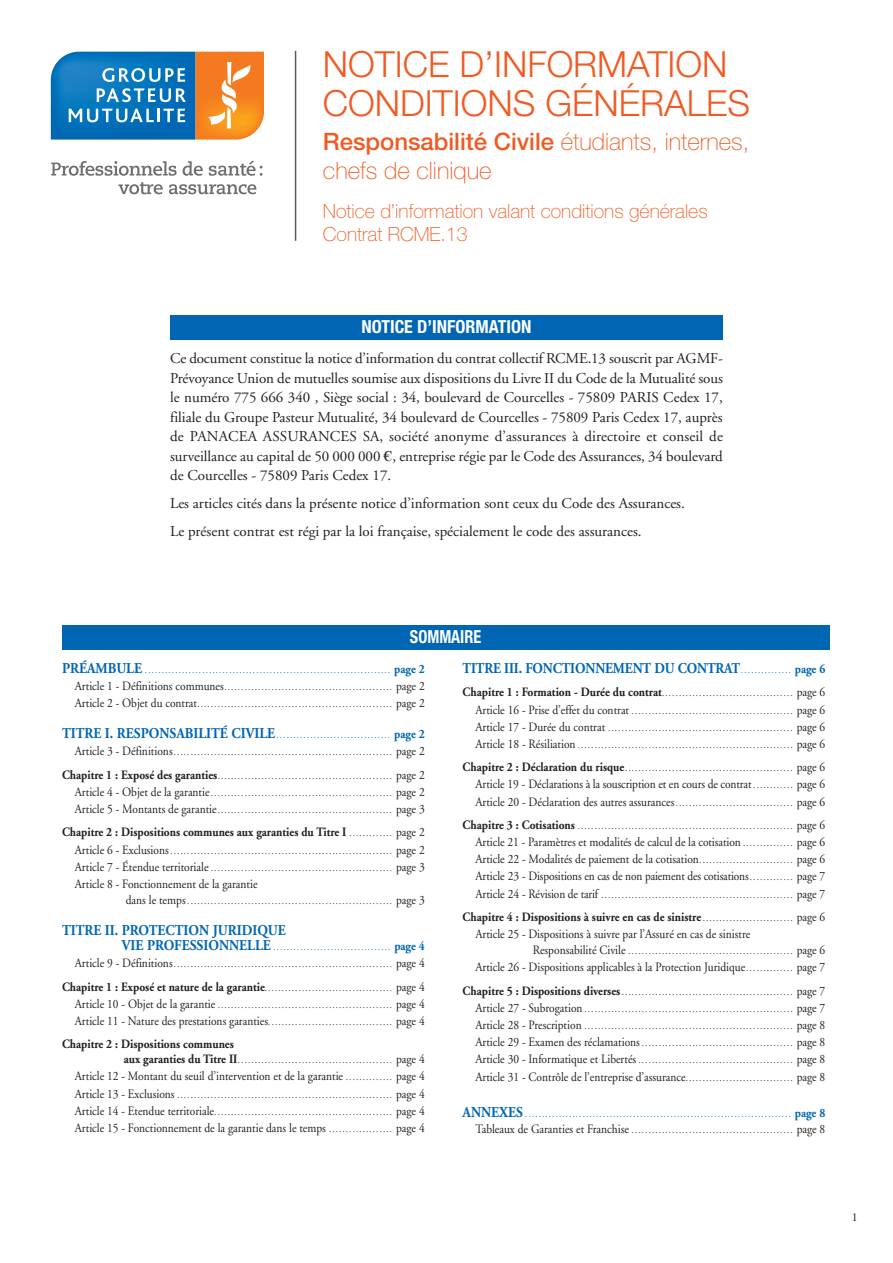
<style>
.page{position:relative;width:893px;height:1263px;background:#fff}
.page>*{position:absolute;margin:0;border:0;box-sizing:border-box;transform-origin:0 0}
.t1{font:300 36px/39px "Helvetica Neue";color:#f15a22}
.t2{font:100 24px/28.8px "Helvetica Neue";color:#f15a22}
.t3{font:100 19.5px/22.5px "Helvetica Neue";color:#f15a22}
.t4{font:700 condensed 18px "Helvetica Neue";color:#fff}
.t5{font:700 condensed 18px "Helvetica Neue";color:#fff;scale:.9 1}
.t6{font:15px/19.5px "Adobe Garamond";color:#231f20;text-align:justify}
.t7{font:700 15px "Adobe Garamond";letter-spacing:-.01em;color:#0066b3;scale:.89 1}
.t8{font:700 15px "Adobe Garamond";letter-spacing:-.01em;color:#0066b3;scale:.9 1}
.t9{font:12.75px/17.1px "Adobe Garamond";color:#231f20;scale:.9 1}
.t10{font:700 12.75px "Adobe Garamond";color:#231f20;scale:.9 1}
.t11{font:12px "Adobe Garamond";color:#231f20}
.t12{font:9px/17.1px "Adobe Garamond";color:#231f20;text-align:justify}
.t13{font:9px/16px "Adobe Garamond";color:#0066b3;text-align:right}
.s1{font-weight:500}
.s2{font-family:"Euro Serif EF Two"}
.s3{font-weight:700;font-size:15px;color:#0066b3}
.s4{color:#0066b3}
.s5{font-weight:700;font-size:12.75px;color:#0066b3}
.s6{font-size:12.75px}
.s7{font-weight:700;font-size:12.75px}
.s8{font-weight:400;font-size:9px}
.s9{font-weight:400}
.s10{font-size:9px}
.s11{font-weight:700}
.s12{font-weight:700;font-size:15px}
.s13{font-size:12.75px;color:#231f20}
.s14{color:#231f20}
</style>
<div class="page">
<div style="left:170px;top:315px;width:553px;height:25px;background:#0066b3"></div>
<div style="left:62px;top:625px;width:767px;height:25px;background:#0066b3"></div>
<hr style="left:295px;top:51px;width:1px;height:190px;background:#58595b">
<svg style="left:51px;top:52px;width:213px;height:88px;background:#698998"></svg>
<svg style="left:51px;top:161px;width:126px;height:15px"></svg>
<svg style="left:183px;top:161px;width:20px;height:15px"></svg>
<svg style="left:209px;top:160px;width:54px;height:16px"></svg>
<svg style="left:118px;top:182px;width:45px;height:12px"></svg>
<svg style="left:169px;top:184px;width:87px;height:10px"></svg>
<h1 class="t1" style="left:323px;top:48px;width:429px">NOTICE D’INFORMATION<br>CONDITIONS GÉNÉRALES</h1>
<h2 class="t2" style="left:323px;top:129px;width:428px"><span class="s1">Responsabilité Civile</span> étudiants, internes, chefs de clinique</h2>
<h3 class="t3" style="left:323px;top:202px;width:386px">Notice d’information valant conditions générales<br>Contrat RCME.13</h3>
<h3 class="t4" style="left:361px;top:320px;width:171px">NOTICE D’INFORMATION</h3>
<p class="t6" style="left:170px;top:350px;width:554px">Ce document constitue la notice d’information du contrat collectif RCME.13 souscrit par AGMF-Prévoyance Union de mutuelles soumise aux dispositions du Livre II du Code de la Mutualité sous le numéro 775 666 340 , Siège social : 34, boulevard de Courcelles - 75809 PARIS Cedex 17, filiale du Groupe Pasteur Mutualité, 34 boulevard de Courcelles - 75809 Paris Cedex 17, auprès de PANACEA ASSURANCES SA, société anonyme d’assurances à directoire et conseil de surveillance au capital de 50 000 000 <span class="s2">i</span>, entreprise régie par le Code des Assurances, 34 boulevard de Courcelles - 75809 Paris Cedex 17.</p>
<h3 class="t6" style="left:170px;top:491px;width:516px;line-height:28px">Les articles cités dans la présente notice d’information sont ceux du Code des Assurances.<br>Le présent contrat est régi par la loi française, spécialement le code des assurances.</h3>
<h3 class="t5" style="left:410px;top:630px;width:81px">SOMMAIRE</h3>
<p class="t12" style="left:75px;top:662px;width:351px;text-indent:-13px"><span class="s3">PRÉAMBULE</span> <span class="s4">.........................................................................</span> <span class="s5">page 2<br></span><span class="s6">Article 1 - Définitions communes</span>.................................................. <span class="s6">page 2<br>Article 2 - Objet du contrat</span>.......................................................... <span class="s6">page 2</span></p>
<p class="t12" style="left:62px;top:727px;width:364px;text-align:right"><span class="s3">TITRE I. RESPONSABILITÉ CIVILE</span><span class="s4">..................................</span> <span class="s5">page 2<br></span><span class="s6">Article 3 - Définitions</span>................................................................. <span class="s6">page 2</span></p>
<p class="t12" style="left:75px;top:768px;width:351px;text-indent:-13px"><span class="s7">Chapitre 1 : Exposé des garanties</span>.................................................... <span class="s6">page 2<br>Article 4 - Objet de la garantie</span>...................................................... <span class="s6">page 2<br>Article 5 - Montants de garantie</span>.................................................... <span class="s6">page 3</span></p>
<h3 class="t10" style="left:62px;top:827px;width:405px">Chapitre 2 : Dispositions communes aux garanties du Titre I <span class="s8">.............</span> <span class="s9">page 2</span></h3>
<p class="t12" style="left:75px;top:843px;width:351px"><span class="s6">Article 6 - Exclusions</span>.................................................................. <span class="s6">page 2<br>Article 7 - Étendue territoriale</span> ...................................................... <span class="s6">page 3</span></p>
<h3 class="t9" style="left:75px;top:876px;width:205px">Article 8 - Fonctionnement de la garantie</h3>
<p class="t12" style="left:126px;top:893px;width:300px"><span class="s6">dans le temps</span>............................................................. <span class="s6">page 3</span></p>
<h3 class="t8" style="left:62px;top:924px;width:250px">TITRE II. PROTECTION JURIDIQUE</h3>
<p class="t12" style="left:75px;top:939px;width:352px;text-align:right"><span class="s3">VIE PROFESSIONNELLE</span> <span class="s4">...................................</span> <span class="s5">page 4<br></span><span class="s6">Article 9 - Définitions</span>................................................................. <span class="s6">page 4</span></p>
<p class="t12" style="left:62px;top:980px;width:364px;text-align:right"><span class="s7">Chapitre 1 : Exposé et nature de la garantie</span>...................................... <span class="s6">page 4<br>Article 10 - Objet de la garantie</span> .................................................... <span class="s6">page 4</span></p>
<h3 class="t9" style="left:62px;top:1010px;width:405px;line-height:23.5px;text-indent:13px">Article 11 - Nature des prestations garanties<span class="s10">.....................................</span> page 4<br><span class="s11">Chapitre 2 : Dispositions communes</span></h3>
<p class="t12" style="left:124px;top:1053px;width:303px"><span class="s7">aux garanties du Titre II</span>.............................................. <span class="s6">page 4</span></p>
<h3 class="t9" style="left:75px;top:1069px;width:390px">Article 12 - Montant du seuil d’intervention et de la garantie <span class="s10">..............</span> page 4</h3>
<p class="t12" style="left:75px;top:1087px;width:351px"><span class="s6">Article 13 - Exclusions</span> ................................................................ <span class="s6">page 4<br>Article 14 - Etendue territoriale</span>..................................................... <span class="s6">page 4</span></p>
<h3 class="t9" style="left:75px;top:1120px;width:390px">Article 15 - Fonctionnement de la garantie dans le temps <span class="s10">...................</span> page 4</h3>
<h3 class="t7" style="left:463px;top:662px;width:409px">TITRE III. FONCTIONNEMENT DU CONTRAT<span class="s8">...............</span> <span class="s6">page 6</span></h3>
<p class="t12" style="left:475px;top:686px;width:351px;text-indent:-13px"><span class="s7">Chapitre 1 : Formation - Durée du contrat</span>....................................... <span class="s6">page 6<br>Article 16 - Prise d’effet du contrat</span> ................................................ <span class="s6">page 6<br>Article 17 - Durée du contrat</span> ....................................................... <span class="s6">page 6<br>Article 18 - Résiliation</span> ................................................................ <span class="s6">page 6</span></p>
<p class="t12" style="left:463px;top:761px;width:364px"><span class="s7">Chapitre 2 : Déclaration du risque</span>.................................................. <span class="s6">page 6</span></p>
<h3 class="t9" style="left:475px;top:777px;width:390px">Article 19 - Déclarations à la souscription et en cours de contrat <span class="s10">............</span> page 6<br>Article 20 - Déclaration des autres assurances<span class="s10">...................................</span> page 6</h3>
<p class="t12" style="left:463px;top:818px;width:364px"><span class="s7">Chapitre 3 : Cotisations</span> ................................................................ <span class="s6">page 6</span></p>
<p class="t9" style="left:475px;top:835px;width:390px;text-align:justify">Article 21 - Paramètres et modalités de calcul de la cotisation <span class="s10">...............</span> page 6<br>Article 22 - Modalités de paiement de la cotisation<span class="s10">............................</span> page 6<br>Article 23 - Dispositions en cas de non paiement des cotisations <span class="s10">.............</span> page 7</p>
<p class="t12" style="left:475px;top:887px;width:351px"><span class="s6">Article 24 - Révision de tarif</span> ......................................................... <span class="s6">page 7</span></p>
<h3 class="t9" style="left:475px;top:910px;width:390px;text-indent:-13px"><span class="s11">Chapitre 4 : Dispositions à suivre en cas de sinistre</span> <span class="s10">...........................</span> page 6<br>Article 25 - Dispositions à suivre par l’Assuré en cas de sinistre</h3>
<p class="t12" style="left:533px;top:944px;width:294px"><span class="s6">Responsabilité Civile</span> ................................................. <span class="s6">page 6</span></p>
<h3 class="t9" style="left:475px;top:960px;width:390px">Article 26 - Dispositions applicables à la Protection Juridique<span class="s10">..............</span> page 7</h3>
<p class="t12" style="left:475px;top:984px;width:351px;text-indent:-13px"><span class="s7">Chapitre 5 : Dispositions diverses</span>................................................... <span class="s6">page 7<br>Article 27 - Subrogation</span>.............................................................. <span class="s6">page 7<br>Article 28 - Prescription</span> .............................................................. <span class="s6">page 8<br>Article 29 - Examen des réclamations</span> ............................................. <span class="s6">page 8<br>Article 30 - Informatique et Libertés</span> .............................................. <span class="s6">page 8</span></p>
<h3 class="t9" style="left:475px;top:1069px;width:390px">Article 31 - Contrôle de l’entreprise d’assurance<span class="s10">................................</span> page 8</h3>
<p class="t13" style="left:463px;top:1107px;width:364px"><span class="s12">ANNEXES</span> ............................................................................... <span class="s7">page 8<br></span><span class="s13">Tableaux de Garanties et Franchise</span> <span class="s14">................................................</span> <span class="s13">page 8</span></p>
<h3 class="t11" style="left:852px;top:1212px;width:7px">1</h3>
</div>
